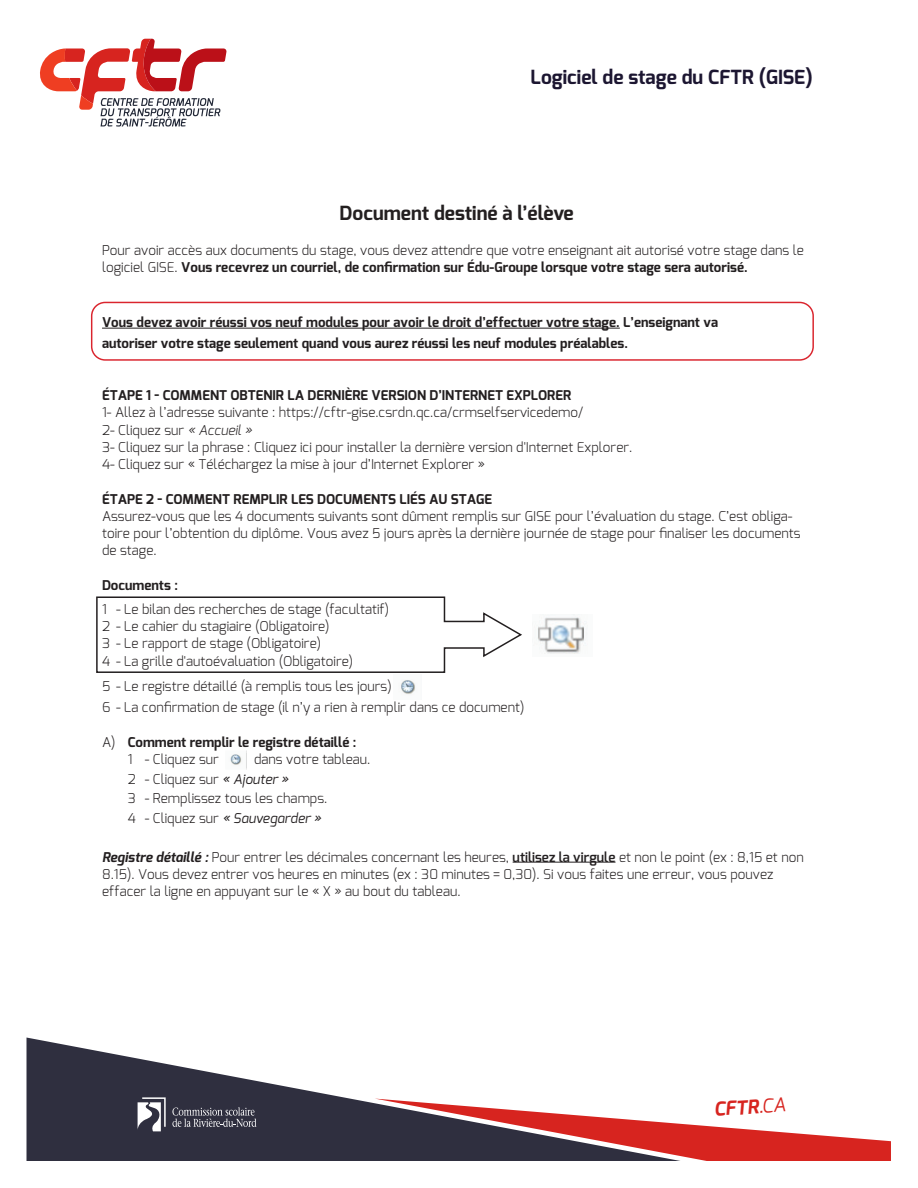
<style>
.page{position:relative;width:918px;height:1188px;background:#fff}
.page>*{position:absolute;margin:0;border:0;box-sizing:border-box;transform-origin:0 0}
.t1{font:700 19.5px "Exo";color:#1c1631}
.t2{font:700 19.5px "Exo";color:#231f20}
.t3{font:italic 700 19.2px "Exo";color:#d7241f}
.t4{font:300 13.5px/17.2px "Exo";color:#231f20}
.t5{font:700 13.5px/21px "Exo";color:#231f20}
.s1{font-weight:700}
.s2{font-style:italic}
.s3{font-weight:300}
.s4{font-weight:400;font-style:italic}
.s5{font-weight:700;font-style:italic}
.s6{font-weight:600}
.s7{font-weight:400}
</style>
<div class="page">
<img style="left:401px;top:680px;width:14px;height:15px">
<hr style="left:102px;top:328px;width:518px;height:1px;background:#231f20">
<hr style="left:513px;top:862px;width:103px;height:1px;background:#231f20">
<svg style="left:96px;top:596px;width:426px;height:77px"></svg>
<img style="left:537px;top:617px;width:50px;height:37px">
<div style="left:91px;top:302px;width:723px;height:59px;border:1px solid #da252e;border-radius:14px"></div>
<img style="left:230px;top:753px;width:17px;height:15px">
<svg style="left:40px;top:39px;width:187px;height:88px"></svg>
<svg style="left:27px;top:1038px;width:352px;height:123px;fill:#2f2f3f"></svg>
<svg style="left:375px;top:1099px;width:516px;height:62px"></svg>
<svg style="left:138px;top:1097px;width:28px;height:34px"></svg>
<svg style="left:172px;top:1107px;width:84px;height:20px;background:#595966"></svg>
<h1 class="t1" style="left:531px;top:64px;width:284px">Logiciel de stage du CFTR (GISE)</h1>
<h1 class="t2" style="left:340px;top:201px;width:236px">Document destiné à l’élève</h1>
<p class="t4" style="left:102px;top:241px;width:703px">Pour avoir accès aux documents du stage, vous devez attendre que votre enseignant ait autorisé votre stage dans le logiciel GISE. <span class="s1">Vous recevrez un courriel, de confirmation sur Édu-Groupe lorsque votre stage sera autorisé.</span></p>
<p class="t5" style="left:102px;top:312px;width:618px">Vous devez avoir réussi vos neuf modules pour avoir le droit d’effectuer votre stage. L’enseignant va autoriser votre stage seulement quand vous aurez réussi les neuf modules préalables.</p>
<p class="t5" style="left:102px;top:385px;width:471px">ÉTAPE 1 - COMMENT OBTENIR LA DERNIÈRE VERSION D’INTERNET EXPLORER</p>
<p class="t4" style="left:102px;top:404px;width:532px">1- Allez à l’adresse suivante : https://cftr-gise.csrdn.qc.ca/crmselfservicedemo/<br>2- Cliquez sur <span class="s2">« Accueil »<br></span>3- Cliquez sur la phrase : Cliquez ici pour installer la dernière version d'Internet Explorer.<br>4- Cliquez sur « Téléchargez la mise à jour d’Internet Explorer »</p>
<p class="t5" style="left:102px;top:488px;width:392px">ÉTAPE 2 - COMMENT REMPLIR LES DOCUMENTS LIÉS AU STAGE</p>
<p class="t4" style="left:102px;top:507px;width:700px">Assurez-vous que les 4 documents suivants sont dûment remplis sur GISE pour l’évaluation du stage. C’est obliga&shy;toire pour l’obtention du diplôme. Vous avez 5 jours après la dernière journée de stage pour finaliser les documents de stage.</p>
<p class="t5" style="left:102px;top:575px;width:77px">Documents :</p>
<p class="t4" style="left:102px;top:600px;width:289px">1 - Le bilan des recherches de stage (facultatif)<br>2 - Le cahier du stagiaire (Obligatoire)<br>3 - Le rapport de stage (Obligatoire)<br>4 - La grille d'autoévaluation (Obligatoire)</p>
<p class="t4" style="left:102px;top:676px;width:424px;line-height:21px">5 - Le registre détaillé (à remplis tous les jours)<br>6 - La confirmation de stage (il n’y a rien à remplir dans ce document)</p>
<p class="t5" style="left:128px;top:733px;width:230px;line-height:17.2px;text-indent:-26px"><span class="s3">A)</span> Comment remplir le registre détaillé :<br><span class="s3">1 - Cliquez sur</span></p>
<p class="t4" style="left:128px;top:749px;width:244px;line-height:19.5px;text-indent:126px">dans votre tableau.<br>2 - Cliquez sur <span class="s4">« Ajouter »<br></span>3 - Remplissez tous les champs.<br>4 - Cliquez sur <span class="s4">« Sauvegarder »</span></p>
<p class="t4" style="left:102px;top:848px;width:703px"><span class="s5">Registre détaillé :</span> Pour entrer les décimales concernant les heures, <span class="s6">utilisez la virgule</span> et non le point (ex : 8,15 et non<br>8.15). Vous devez entrer vos heures en minutes (ex : 30 minutes = 0,30). Si vous faites une erreur, vous pouvez effacer la ligne en appuyant sur le « X » au bout du tableau.</p>
<h2 class="t3" style="left:713px;top:1097px;width:73px;rotate:-4deg">CFTR<span class="s7">.CA</span></h2>
</div>
